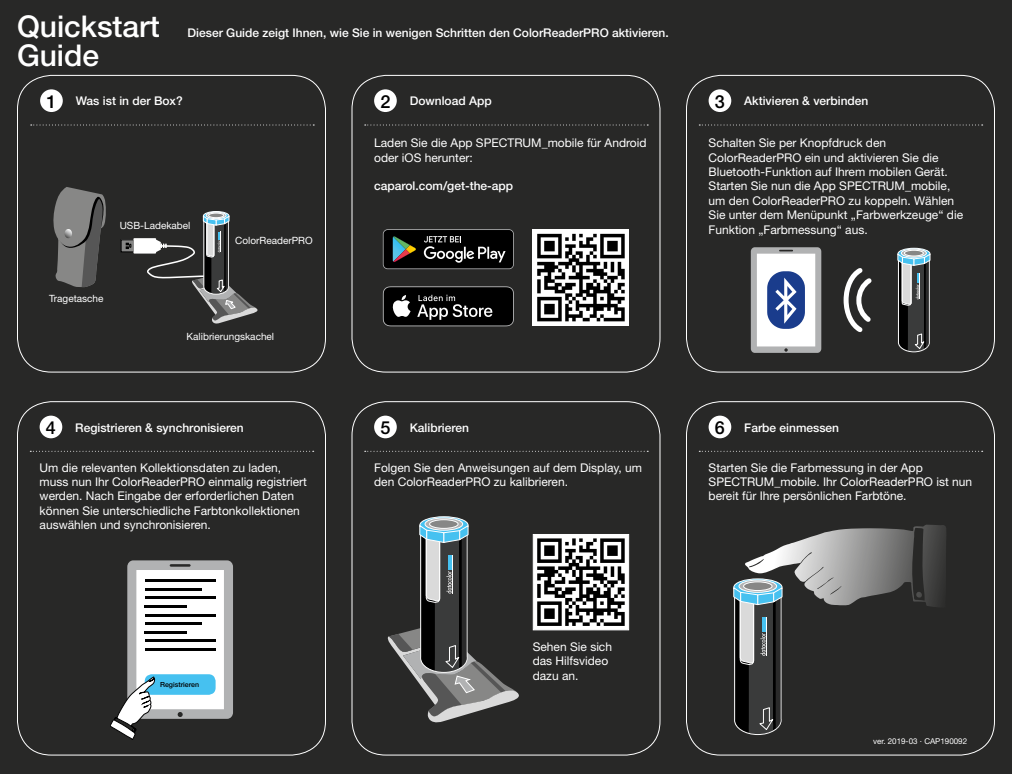
<style>
.page{position:relative;width:1012px;height:774px;background:#282827}
.page>*{position:absolute;margin:0;border:0;box-sizing:border-box;transform-origin:0 0}
.t1{font:500 30px/29px "Helvetica Neue LT";color:#fff}
.t2{font:12px/14.4px "Helvetica Neue LT";color:#fff}
.t3{font:500 12px "Helvetica Neue LT";color:#fff}
.t4{font:10px "Helvetica Neue LT";color:#fff}
.t5{font:8px "Helvetica Neue LT";color:#fff}
.t6{font:500 7px "Helvetica Neue LT";color:#000}
.s1{font-size:18px;color:#000}
</style>
<div class="page">
<div style="left:17px;top:401px;width:309px;height:354px;border:1px solid #fff;border-radius:34px"></div>
<svg style="left:30px;top:451px;width:284px;height:1px"></svg>
<div style="left:40px;top:416px;width:22px;height:22px;background:#fff;border-radius:50%"></div>
<svg style="left:110px;top:560px;width:123px;height:180px"></svg>
<div style="left:351px;top:75px;width:309px;height:298px;border:1px solid #fff;border-radius:34px"></div>
<svg style="left:365px;top:124px;width:283px;height:1px"></svg>
<div style="left:374px;top:89px;width:23px;height:23px;background:#fff;border-radius:50%"></div>
<div style="left:533px;top:229px;width:96px;height:97px;background:#fff"></div>
<svg style="left:537px;top:234px;width:88px;height:87px"></svg>
<div style="left:17px;top:75px;width:309px;height:298px;border:1px solid #fff;border-radius:34px"></div>
<svg style="left:31px;top:124px;width:283px;height:1px"></svg>
<div style="left:40px;top:89px;width:23px;height:23px;background:#fff;border-radius:50%"></div>
<svg style="left:53px;top:187px;width:53px;height:100px"></svg>
<svg style="left:203px;top:211px;width:26px;height:9px"></svg>
<div style="left:203px;top:211px;width:26px;height:10px;border:1px solid #fff;border-radius:50%"></div>
<div style="left:206px;top:212px;width:20px;height:7px;background:#e0e1e1;border-radius:50%"></div>
<div style="left:206px;top:212px;width:20px;height:7px;border:1px solid #fff;border-radius:50%"></div>
<div style="left:209px;top:213px;width:15px;height:5px;background:#878786;border-radius:50%"></div>
<div style="left:208px;top:213px;width:16px;height:5px;border:1px solid #fff;border-radius:50%"></div>
<svg style="left:121px;top:216px;width:137px;height:108px"></svg>
<div style="left:686px;top:75px;width:309px;height:298px;border:1px solid #fff;border-radius:34px"></div>
<svg style="left:699px;top:124px;width:284px;height:1px"></svg>
<div style="left:709px;top:89px;width:22px;height:23px;background:#fff;border-radius:50%"></div>
<svg style="left:751px;top:247px;width:70px;height:106px;background:#b7bfd0"></svg>
<svg style="left:898px;top:248px;width:32px;height:11px"></svg>
<div style="left:898px;top:248px;width:32px;height:12px;border:1px solid #fff;border-radius:50%"></div>
<div style="left:901px;top:249px;width:26px;height:8px;border:1px solid #fff;border-radius:50%"></div>
<div style="left:904px;top:250px;width:19px;height:6px;background:#878786;border-radius:50%"></div>
<div style="left:904px;top:250px;width:20px;height:6px;border:1px solid #fff;border-radius:50%"></div>
<svg style="left:897px;top:254px;width:33px;height:98px;background:#5c6366"></svg>
<svg style="left:843px;top:268px;width:29px;height:65px"></svg>
<div style="left:351px;top:401px;width:309px;height:354px;border:1px solid #fff;border-radius:34px"></div>
<svg style="left:365px;top:451px;width:283px;height:1px"></svg>
<div style="left:374px;top:416px;width:23px;height:22px;background:#fff;border-radius:50%"></div>
<div style="left:533px;top:534px;width:96px;height:96px;background:#fff;border:1px solid #fff"></div>
<svg style="left:537px;top:538px;width:88px;height:88px"></svg>
<svg style="left:420px;top:517px;width:48px;height:17px"></svg>
<div style="left:420px;top:516px;width:48px;height:18px;border:1px solid #fff;border-radius:50%"></div>
<svg style="left:425px;top:518px;width:38px;height:12px"></svg>
<div style="left:425px;top:518px;width:38px;height:12px;border:1px solid #fff;border-radius:50%"></div>
<div style="left:430px;top:520px;width:28px;height:8px;background:#878786;border-radius:50%"></div>
<div style="left:429px;top:519px;width:29px;height:10px;border:1px solid #fff;border-radius:50%"></div>
<svg style="left:387px;top:525px;width:132px;height:198px"></svg>
<div style="left:686px;top:401px;width:309px;height:354px;border:1px solid #fff;border-radius:34px"></div>
<svg style="left:699px;top:451px;width:284px;height:1px"></svg>
<div style="left:709px;top:416px;width:22px;height:22px;background:#fff;border-radius:50%"></div>
<svg style="left:733px;top:525px;width:213px;height:210px"></svg>
<svg style="left:383px;top:286px;width:131px;height:40px;background:#292929"></svg>
<svg style="left:383px;top:229px;width:131px;height:40px;background:#272928"></svg>
<h1 class="t1" style="left:17px;top:11px;width:144px">Quickstart<br>Guide</h1>
<p class="t3" style="left:188px;top:25px;width:483px">Dieser Guide zeigt Ihnen, wie Sie in wenigen Schritten den ColorReaderPRO aktivieren.</p>
<p class="t3" style="left:46px;top:94px;width:138px"><span class="s1">1</span> Was ist in der Box?</p>
<p class="t4" style="left:120px;top:220px;width:72px">USB-Ladekabel</p>
<p class="t4" style="left:235px;top:234px;width:79px">ColorReaderPRO</p>
<p class="t4" style="left:49px;top:292px;width:56px">Tragetasche</p>
<p class="t4" style="left:187px;top:330px;width:89px">Kalibrierungskachel</p>
<p class="t3" style="left:46px;top:420px;width:199px"><span class="s1">4</span> Registrieren &amp; synchronisieren</p>
<p class="t2" style="left:40px;top:460px;width:269px">Um die relevanten Kollektionsdaten zu laden, muss nun Ihr ColorReaderPRO einmalig registriert werden. Nach Eingabe der erforderlichen Daten können Sie unterschiedliche Farbtonkollektionen auswählen und synchronisieren.</p>
<p class="t3" style="left:380px;top:94px;width:113px"><span class="s1">2</span> Download App</p>
<p class="t2" style="left:374px;top:136px;width:274px">Laden Sie die App SPECTRUM_mobile für Android oder iOS herunter:</p>
<p class="t3" style="left:374px;top:179px;width:141px">caparol.com/get-the-app</p>
<p class="t3" style="left:380px;top:420px;width:90px"><span class="s1">5</span> Kalibrieren</p>
<p class="t2" style="left:374px;top:460px;width:270px">Folgen Sie den Anweisungen auf dem Display, um den ColorReaderPRO zu kalibrieren.</p>
<p class="t3" style="left:715px;top:94px;width:155px"><span class="s1">3</span> Aktivieren &amp; verbinden</p>
<p class="t2" style="left:709px;top:136px;width:256px">Schalten Sie per Knopfdruck den ColorReaderPRO ein und aktivieren Sie die Bluetooth-Funktion auf Ihrem mobilen Gerät.<br>Starten Sie nun die App SPECTRUM_mobile, um den ColorReaderPRO zu koppeln. Wählen Sie unter dem Menüpunkt „Farbwerkzeuge“ die Funktion „Farbmessung“ aus.</p>
<p class="t3" style="left:715px;top:420px;width:126px"><span class="s1">6</span> Farbe einmessen</p>
<p class="t2" style="left:709px;top:460px;width:265px">Starten Sie die Farbmessung in der App<br>SPECTRUM_mobile. Ihr ColorReaderPRO ist nun bereit für Ihre persönlichen Farbtöne.</p>
<p class="t6" style="left:160px;top:681px;width:40px">Registrieren</p>
<p class="t2" style="left:533px;top:639px;width:81px">Sehen Sie sich das Hilfsvideo dazu an.</p>
<p class="t5" style="left:873px;top:737px;width:95px">ver. 2019-03 · CAP190092</p>
</div>
